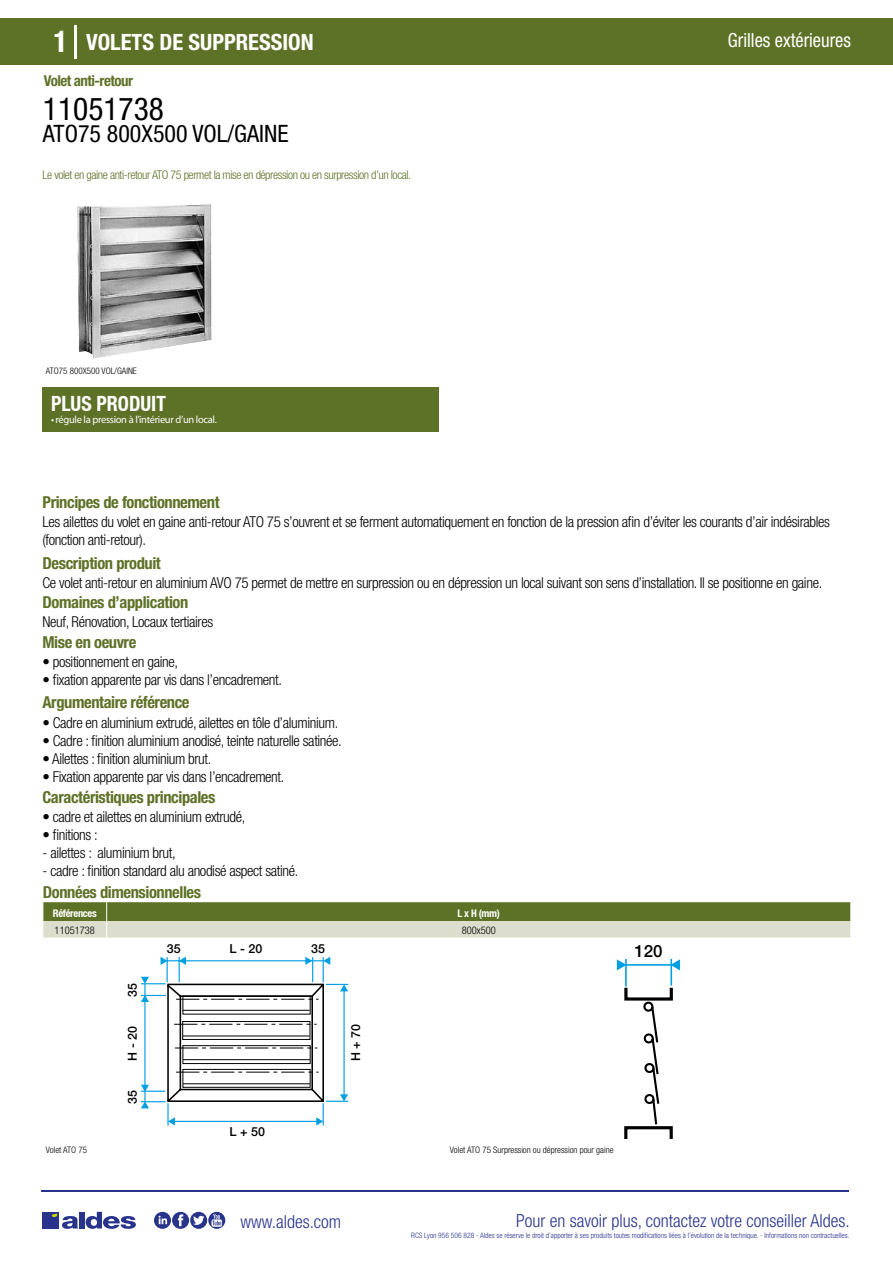
<style>
.page{position:relative;width:893px;height:1263px;background:#fff}
.page>*{position:absolute;margin:0;border:0;box-sizing:border-box;transform-origin:0 0}
.t1{font:condensed 31.5px "Helvetica Neue LT Std";color:#000}
.t2{font:condensed 24px "Helvetica Neue LT Std";color:#000}
.t3{font:700 condensed 22.5px "Helvetica Neue LT Std";color:#fff}
.t4{font:700 condensed 21px "Helvetica Neue";color:#fff;scale:.95 1}
.t5{font:condensed 19.5px "Helvetica Neue LT Std";color:#fff;scale:.95 1}
.t6{font:300 condensed 18px "Helvetica Neue";color:#28348b}
.t7{font:500 16.95px "Helvetica Neue";color:#000}
.t8{font:700 condensed 16.5px "Helvetica Neue LT Std";letter-spacing:-.025em;color:#5d7227}
.t9{font:300 condensed 15px/18px "Helvetica Neue LT Std";letter-spacing:-.025em;color:#000}
.t10{font:700 condensed 15px "Helvetica Neue LT Std";letter-spacing:-.035em;color:#5d7227}
.t11{font:500 12.45px "Helvetica Neue";color:#000}
.t12{font:300 condensed 12px "Helvetica Neue LT Std";letter-spacing:-.035em;color:#5d7227}
.t13{font:10.5px "Myriad Pro";letter-spacing:-.03em;color:#fff}
.t14{font:700 condensed 10.5px "Helvetica Neue";letter-spacing:-.03em;color:#fff}
.t15{font:300 condensed 10.5px "Helvetica Neue";color:#000}
.t16{font:300 condensed 9px "Helvetica Neue";color:#000}
.t17{font:300 condensed 7.5px "Helvetica Neue";color:#28348b}
.s1{font-size:30px}
</style>
<div class="page">
<div style="left:0;top:18px;width:893px;height:46px;background:#5d7227"></div>
<div style="left:43px;top:387px;width:396px;height:45px;background:#5d7227"></div>
<hr style="left:74px;top:25px;width:2px;height:33px;background:#fff">
<svg style="left:77px;top:204px;width:135px;height:155px;background:#aaa"></svg>
<svg style="left:43px;top:902px;width:808px;height:36px;background:#9ba677"></svg>
<svg style="left:141px;top:957px;width:207px;height:168px"></svg>
<hr style="left:626px;top:964px;width:45px;height:2px;background:#009fe3">
<svg style="left:617px;top:959px;width:8px;height:11px"></svg>
<svg style="left:672px;top:959px;width:8px;height:11px"></svg>
<hr style="left:670px;top:959px;width:2px;height:26px;background:#009fe3">
<hr style="left:625px;top:959px;width:2px;height:27px;background:#009fe3">
<svg style="left:624px;top:984px;width:49px;height:155px"></svg>
<hr style="left:41px;top:1190px;width:808px;height:1px;background:#28348b">
<svg style="left:154px;top:1212px;width:71px;height:17px"></svg>
<div style="left:42px;top:1212px;width:17px;height:16px;background:#28348b"></div>
<div style="left:79px;top:1212px;width:5px;height:16px;background:#28348b"></div>
<svg style="left:86px;top:1212px;width:50px;height:17px"></svg>
<svg style="left:52px;top:1213px;width:26px;height:16px"></svg>
<h3 class="t3" style="left:54px;top:28px;width:262px"><span class="s1">1</span> VOLETS DE SUPPRESSION</h3>
<h3 class="t5" style="left:728px;top:29px;width:131px">Grilles extérieures</h3>
<p class="t10" style="left:44px;top:71px;width:91px">Volet anti-retour</p>
<h1 class="t1" style="left:43px;top:91px;width:122px">11051738</h1>
<h2 class="t2" style="left:43px;top:120px;width:247px">ATO75 800X500 VOL/GAINE</h2>
<p class="t12" style="left:43px;top:167px;width:370px">Le volet en gaine anti-retour ATO 75 permet la mise en dépression ou en surpression d’un local.</p>
<p class="t16" style="left:46px;top:365px;width:93px">ATO75 800X500 VOL/GAINE</p>
<p class="t16" style="left:46px;top:365px;width:43px">Volet ATO 75</p>
<h3 class="t4" style="left:51px;top:391px;width:122px">PLUS PRODUIT</h3>
<p class="t13" style="left:51px;top:413px;width:167px">• régule la pression à l’intérieur d’un local.</p>
<p class="t8" style="left:43px;top:492px;width:179px">Principes de fonctionnement</p>
<p class="t9" style="left:43px;top:513px;width:789px">Les ailettes du volet en gaine anti-retour ATO 75 s’ouvrent et se ferment automatiquement en fonction de la pression afin d’éviter les courants d’air indésirables (fonction anti-retour).</p>
<p class="t9" style="left:43px;top:573px;width:781px">Ce volet anti-retour en aluminium AVO 75 permet de mettre en surpression ou en dépression un local suivant son sens d’installation. Il se positionne en gaine.</p>
<p class="t9" style="left:43px;top:613px;width:172px">Neuf, Rénovation, Locaux tertiaires</p>
<p class="t9" style="left:43px;top:652px;width:137px">• positionnement en gaine,</p>
<p class="t9" style="left:43px;top:670px;width:241px">• fixation apparente par vis dans l’encadrement.</p>
<p class="t8" style="left:43px;top:553px;width:120px">Description produit</p>
<p class="t8" style="left:43px;top:592px;width:147px">Domaines d’application</p>
<p class="t8" style="left:43px;top:632px;width:95px">Mise en oeuvre</p>
<p class="t8" style="left:43px;top:692px;width:149px">Argumentaire référence</p>
<p class="t9" style="left:43px;top:713px;width:297px">• Cadre en aluminium extrudé, ailettes en tôle d’aluminium.</p>
<p class="t9" style="left:43px;top:731px;width:301px">• Cadre : finition aluminium anodisé, teinte naturelle satinée.</p>
<p class="t9" style="left:43px;top:749px;width:170px">• Ailettes : finition aluminium brut.</p>
<p class="t9" style="left:43px;top:767px;width:243px">• Fixation apparente par vis dans l’encadrement.</p>
<p class="t8" style="left:43px;top:787px;width:174px">Caractéristiques principales</p>
<p class="t9" style="left:43px;top:808px;width:204px">• cadre et ailettes en aluminium extrudé,</p>
<p class="t9" style="left:43px;top:826px;width:57px">• finitions :</p>
<p class="t9" style="left:43px;top:844px;width:135px">- ailettes : aluminium brut,</p>
<p class="t9" style="left:43px;top:862px;width:257px">- cadre : finition standard alu anodisé aspect satiné.</p>
<p class="t8" style="left:43px;top:882px;width:160px">Données dimensionnelles</p>
<p class="t14" style="left:53px;top:907px;width:45px">Références</p>
<p class="t14" style="left:458px;top:907px;width:44px">L x H (mm)</p>
<p class="t15" style="left:55px;top:924px;width:42px">11051738</p>
<p class="t15" style="left:462px;top:924px;width:36px">800x500</p>
<p class="t11" style="left:125px;top:997px;width:15px;rotate:-90deg">35</p>
<p class="t11" style="left:125px;top:1060px;width:36px;rotate:-90deg">H - 20</p>
<p class="t11" style="left:125px;top:1104px;width:15px;rotate:-90deg">35</p>
<p class="t11" style="left:167px;top:941px;width:15px">35</p>
<p class="t11" style="left:230px;top:941px;width:34px">L - 20</p>
<p class="t11" style="left:311px;top:941px;width:15px">35</p>
<p class="t11" style="left:230px;top:1124px;width:37px">L + 50</p>
<p class="t11" style="left:348px;top:1061px;width:39px;rotate:-90deg">H + 70</p>
<p class="t16" style="left:46px;top:1145px;width:43px">Volet ATO 75</p>
<p class="t16" style="left:450px;top:1145px;width:165px">Volet ATO 75 Surpression ou dépression pour gaine</p>
<p class="t7" style="left:634px;top:941px;width:30px">120</p>
<p class="t6" style="left:240px;top:1211px;width:102px">www.aldes.com</p>
<p class="t6" style="left:516px;top:1211px;width:335px">Pour en savoir plus, contactez votre conseiller Aldes.</p>
<p class="t17" style="left:411px;top:1230px;width:440px">RCS Lyon 956 506 828 - Aldes se réserve le droit d’apporter à ses produits toutes modifications liées à l’évolution de la technique. - Informations non contractuelles.</p>
</div>
